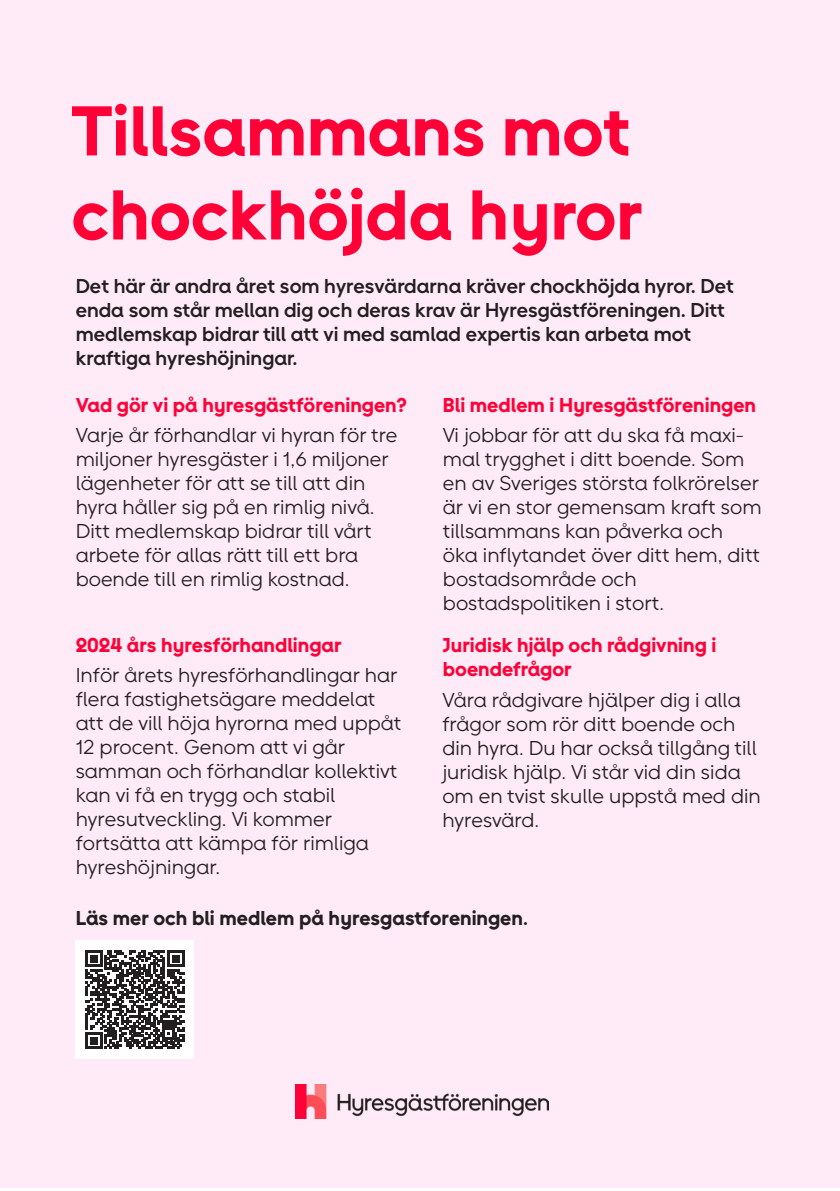
<style>
.page{position:relative;width:840px;height:1191px;background:#fff}
.page>*{position:absolute;margin:0;border:0;box-sizing:border-box;transform-origin:0 0}
.t1{font:70px/84px "Hyra Sans Display";color:#ff0037}
.t2{font:20px/24px "Hyra Sans Text";color:#231f20}
.t3{font:700 20px/24px "Hyra Sans";color:#231f20}
.t4{font:20px "Hyra Sans Display";color:#ff0037}
.t5{font:20px "Hyra Sans Display";color:#231f20}
</style>
<div class="page">
<div style="left:0;top:0;width:839px;height:1187px;background:#ffebf7"></div>
<div style="left:76px;top:940px;width:118px;height:118px;background:#fff"></div>
<svg style="left:85px;top:950px;width:99px;height:99px"></svg>
<img style="left:295px;top:1084px;width:253px;height:35px">
<p class="t1" style="left:71px;top:89px;width:572px">Tillsammans mot chockhöjda hyror</p>
<p class="t3" style="left:76px;top:274px;width:659px">Det här är andra året som hyresvärdarna kräver chockhöjda hyror. Det enda som står mellan dig och deras krav är Hyresgästföreningen. Ditt medlemskap bidrar till att vi med samlad expertis kan arbeta mot kraftiga hyreshöjningar.</p>
<p class="t4" style="left:76px;top:392px;width:332px">Vad gör vi på hyresgästföreningen?</p>
<p class="t2" style="left:76px;top:422px;width:323px">Varje år förhandlar vi hyran för tre</p>
<p class="t2" style="left:76px;top:446px;width:314px">miljoner hyresgäster i 1,6 miljoner</p>
<p class="t2" style="left:76px;top:470px;width:300px">lägenheter för att se till att din hyra håller sig på en rimlig nivå.<br>Ditt medlemskap bidrar till vårt arbete för allas rätt till ett bra boende till en rimlig kostnad.</p>
<p class="t4" style="left:442px;top:392px;width:314px">Bli medlem i Hyresgästföreningen</p>
<p class="t2" style="left:442px;top:422px;width:320px">Vi jobbar för att du ska få maxi&shy;mal trygghet i ditt boende. Som en av Sveriges största folkrörelser är vi en stor gemensam kraft som tillsammans kan påverka och öka inflytandet över ditt hem, ditt bostadsområde och bostadspolitiken i stort.</p>
<p class="t4" style="left:76px;top:633px;width:267px">2024 års hyresförhandlingar</p>
<p class="t2" style="left:76px;top:663px;width:327px">Inför årets hyresförhandlingar har flera fastighetsägare meddelat att de vill höja hyrorna med uppåt<br>12 procent. Genom att vi går samman och förhandlar kollektivt kan vi få en trygg och stabil hyresutveckling. Vi kommer</p>
<p class="t2" style="left:76px;top:831px;width:294px">fortsätta att kämpa för rimliga hyreshöjningar.</p>
<p class="t5" style="left:76px;top:905px;width:453px">Läs mer och bli medlem på hyresgastforeningen.</p>
<p class="t4" style="left:442px;top:633px;width:275px">Juridisk hjälp och rådgivning i</p>
<p class="t4" style="left:442px;top:657px;width:130px">boendefrågor</p>
<p class="t2" style="left:442px;top:688px;width:320px">Våra rådgivare hjälper dig i alla frågor som rör ditt boende och din hyra. Du har också tillgång till juridisk hjälp. Vi står vid din sida om en tvist skulle uppstå med din hyresvärd.</p>
</div>
